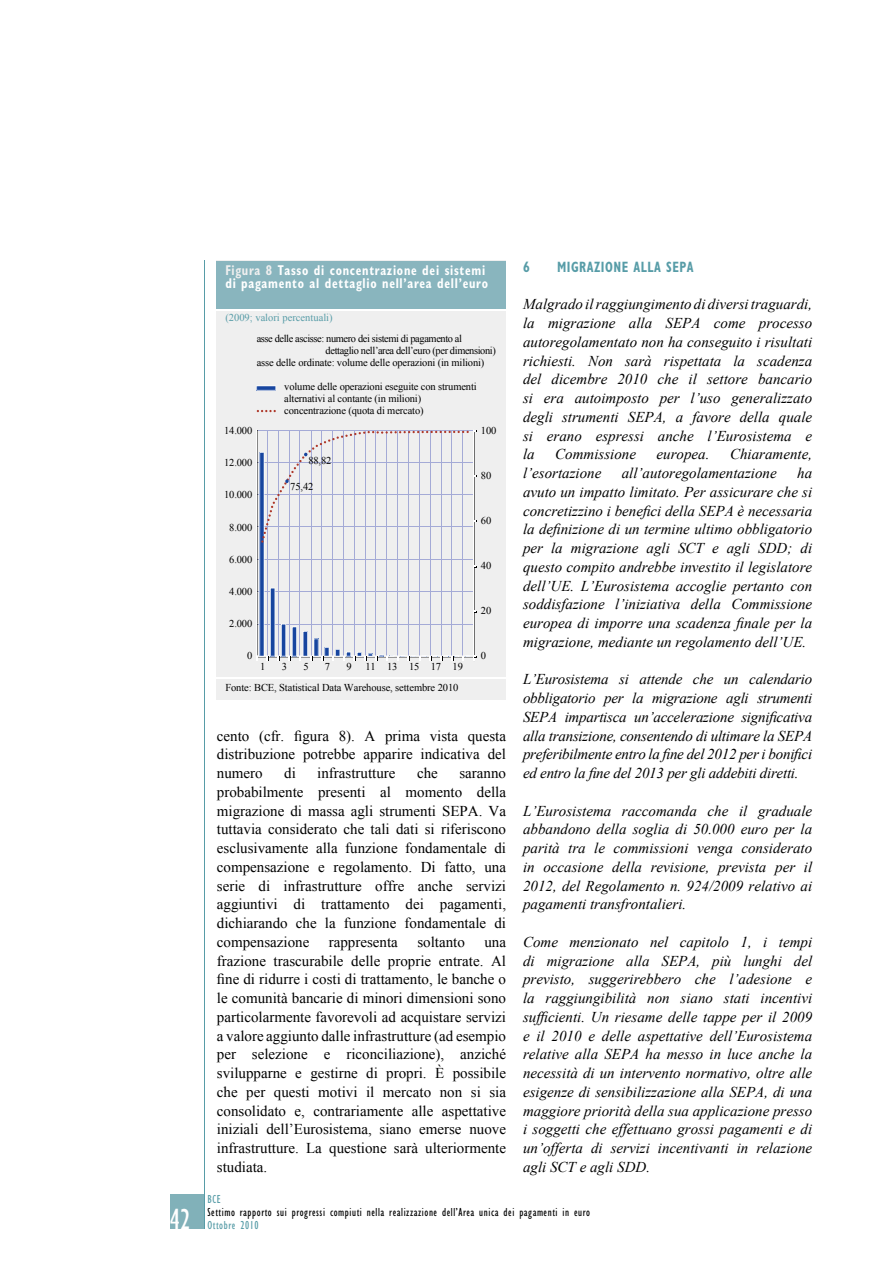
<style>
.page{position:relative;width:893px;height:1263px;background:#fff}
.page>*{position:absolute;margin:0;border:0;box-sizing:border-box;transform-origin:0 0}
.t1{font:condensed 30px "Gill Sans Myriad";color:#fff;scale:.95 1}
.t2{font:italic 15px/18.8px "Times New Roman WGL";color:#000;text-align:justify}
.t3{font:15px/18.8px "Times New Roman WGL";color:#000;text-align:justify}
.t4{font:700 condensed 15px "Gill Sans Myriad";letter-spacing:.04em;color:#579ca7;scale:.85 1}
.t5{font:700 condensed 14.25px/13.5px "Gill Sans Myriad";letter-spacing:.06em;color:#fff;scale:.85 1}
.t6{font:condensed 12px "Gill Sans Myriad";letter-spacing:.05em;color:#000;scale:.95 1}
.t7{font:condensed 12px "Gill Sans Myriad";letter-spacing:.05em;color:#579ca7;scale:.95 1}
.t8{font:10.5px/12px "Times New Roman WGL";letter-spacing:-.015em;color:#000}
.t9{font:10.5px "Times New Roman WGL";letter-spacing:-.035em;color:#000}
.t10{font:10.5px "Times New Roman WGL";color:#579ca7}
.s1{color:#efefef}
</style>
<div class="page">
<div style="left:170px;top:1195px;width:34px;height:34px;background:#81b1b9"></div>
<hr style="left:204px;top:261px;width:1px;height:968px;background:#579ca7">
<div style="left:217px;top:261px;width:289px;height:439px;background:#efefef"></div>
<div style="left:217px;top:261px;width:289px;height:49px;background:#89b5be"></div>
<hr style="left:217px;top:309px;width:289px;height:1px;background:#fff">
<hr style="left:217px;top:677px;width:289px;height:2px;background:#fff">
<svg style="left:257px;top:410px;width:19px;height:2px"></svg>
<svg style="left:256px;top:386px;width:20px;height:5px"></svg>
<svg style="left:256px;top:430px;width:220px;height:231px"></svg>
<h1 class="t1" style="left:170px;top:1210px;width:23px">42</h1>
<p class="t5" style="left:225px;top:265px;width:311px"><span class="s1">Figura 8</span> Tasso di concentrazione dei sistemi di pagamento al dettaglio nell’area dell’euro</p>
<p class="t10" style="left:225px;top:313px;width:109px">(2009; valori percentuali)</p>
<p class="t9" style="left:257px;top:335px;width:207px">asse delle ascisse: numero dei sistemi di pagamento al</p>
<p class="t9" style="left:326px;top:347px;width:172px">dettaglio nell’area dell’euro (per dimensioni)</p>
<p class="t8" style="left:257px;top:358px;width:229px">asse delle ordinate: volume delle operazioni (in milioni)</p>
<p class="t8" style="left:284px;top:382px;width:194px">volume delle operazioni eseguite con strumenti alternativi al contante (in milioni)</p>
<p class="t8" style="left:224px;top:426px;width:30px">14.000</p>
<p class="t8" style="left:224px;top:458px;width:30px">12.000</p>
<p class="t8" style="left:224px;top:490px;width:30px">10.000</p>
<p class="t8" style="left:229px;top:522px;width:25px">8.000</p>
<p class="t8" style="left:229px;top:554px;width:25px">6.000</p>
<p class="t8" style="left:229px;top:586px;width:25px">4.000</p>
<p class="t8" style="left:229px;top:618px;width:25px">2.000</p>
<p class="t8" style="left:284px;top:406px;width:141px">concentrazione (quota di mercato)</p>
<p class="t8" style="left:308px;top:456px;width:25px">88,82</p>
<p class="t8" style="left:290px;top:481px;width:25px">75,42</p>
<p class="t8" style="left:247px;top:650px;width:7px">0</p>
<p class="t8" style="left:260px;top:662px;width:7px">1</p>
<p class="t8" style="left:282px;top:662px;width:7px">3</p>
<p class="t8" style="left:303px;top:662px;width:7px">5</p>
<p class="t8" style="left:325px;top:662px;width:7px">7</p>
<p class="t8" style="left:347px;top:662px;width:7px">9</p>
<p class="t8" style="left:365px;top:662px;width:99px">11 13 15 17 19</p>
<p class="t8" style="left:225px;top:683px;width:234px">Fonte: BCE, Statistical Data Warehouse, settembre 2010</p>
<p class="t8" style="left:481px;top:426px;width:17px">100</p>
<p class="t8" style="left:481px;top:471px;width:12px">80</p>
<p class="t8" style="left:481px;top:516px;width:12px">60</p>
<p class="t8" style="left:481px;top:561px;width:12px">40</p>
<p class="t8" style="left:481px;top:606px;width:12px">20</p>
<p class="t8" style="left:481px;top:651px;width:7px">0</p>
<p class="t3" style="left:217px;top:728px;width:291px">cento (cfr. figura 8). A prima vista questa distribuzione potrebbe apparire indicativa del numero</p>
<p class="t3" style="left:284px;top:765px;width:13px">di</p>
<p class="t3" style="left:317px;top:765px;width:80px">infrastrutture</p>
<p class="t3" style="left:417px;top:765px;width:22px">che</p>
<p class="t3" style="left:217px;top:765px;width:291px;text-indent:243px">saranno probabilmente presenti al momento della migrazione di massa agli strumenti SEPA. Va tuttavia considerato che tali dati si riferiscono esclusivamente alla funzione fondamentale di compensazione e regolamento. Di fatto, una serie di infrastrutture offre anche servizi aggiuntivi di trattamento dei pagamenti, dichiarando che la funzione fondamentale di compensazione</p>
<p class="t3" style="left:329px;top:934px;width:71px">rappresenta</p>
<p class="t3" style="left:417px;top:934px;width:49px">soltanto</p>
<p class="t3" style="left:217px;top:934px;width:291px;text-indent:268px">una frazione trascurabile delle proprie entrate. Al fine di ridurre i costi di trattamento, le banche o le comunità bancarie di minori dimensioni sono particolarmente favorevoli ad acquistare servizi a valore aggiunto dalle infrastrutture (ad esempio per selezione e riconciliazione), anziché svilupparne e gestirne di propri. È possibile che per questi motivi il mercato non si sia consolidato e, contrariamente alle aspettative iniziali dell’Eurosistema, siano emerse nuove infrastrutture. La questione sarà ulteriormente studiata.</p>
<p class="t4" style="left:523px;top:262px;width:9px">6</p>
<p class="t4" style="left:557px;top:262px;width:162px">MIGRAZIONE ALLA SEPA</p>
<p class="t2" style="left:523px;top:296px;width:291px">Malgrado il raggiungimento di diversi traguardi, la migrazione alla SEPA come processo autoregolamentato non ha conseguito i risultati richiesti. Non sarà rispettata la scadenza del dicembre 2010 che il settore bancario si era autoimposto per l’uso generalizzato degli strumenti SEPA, a favore della quale si erano espressi anche l’Eurosistema e la</p>
<p class="t2" style="left:555px;top:446px;width:82px">Commissione</p>
<p class="t2" style="left:657px;top:446px;width:54px">europea.</p>
<p class="t2" style="left:730px;top:446px;width:84px">Chiaramente,</p>
<p class="t2" style="left:523px;top:465px;width:80px">l’esortazione</p>
<p class="t2" style="left:622px;top:465px;width:156px">all’autoregolamentazione</p>
<p class="t2" style="left:523px;top:465px;width:291px;text-indent:274px">ha avuto un impatto limitato. Per assicurare che si concretizzino i benefici della SEPA è necessaria la definizione di un termine ultimo obbligatorio per la migrazione agli SCT e agli SDD; di questo compito andrebbe investito il legislatore dell’UE. L’Eurosistema accoglie pertanto con soddisfazione l’iniziativa della Commissione europea di imporre una scadenza finale per la migrazione, mediante un regolamento dell’UE.</p>
<p class="t2" style="left:523px;top:671px;width:291px">L’Eurosistema si attende che un calendario obbligatorio per la migrazione agli strumenti SEPA impartisca un’accelerazione significativa alla transizione, consentendo di ultimare la SEPA preferibilmente entro la fine del 2012 per i bonifici ed entro la fine del 2013 per gli addebiti diretti.</p>
<p class="t2" style="left:523px;top:803px;width:291px">L’Eurosistema raccomanda che il graduale abbandono della soglia di 50.000 euro per la parità tra le commissioni venga considerato in occasione della revisione, prevista per il 2012, del Regolamento n. 924/2009 relativo ai pagamenti transfrontalieri.</p>
<p class="t2" style="left:523px;top:934px;width:291px">Come menzionato nel capitolo 1, i tempi di migrazione alla SEPA, più lunghi del previsto, suggerirebbero che l’adesione e la raggiungibilità non siano stati incentivi sufficienti. Un riesame delle tappe per il 2009 e il 2010 e delle aspettative dell’Eurosistema relative alla SEPA ha messo in luce anche la necessità di un intervento normativo, oltre alle esigenze di sensibilizzazione alla SEPA, di una maggiore priorità della sua applicazione presso i soggetti che effettuano grossi pagamenti e di un’offerta di servizi incentivanti in relazione agli SCT e agli SDD.</p>
<p class="t7" style="left:207px;top:1195px;width:16px">BCE</p>
<p class="t6" style="left:207px;top:1208px;width:404px">Settimo rapporto sui progressi compiuti nella realizzazione dell’Area unica dei pagamenti in euro</p>
<p class="t7" style="left:207px;top:1221px;width:55px">Ottobre 2010</p>
</div>
